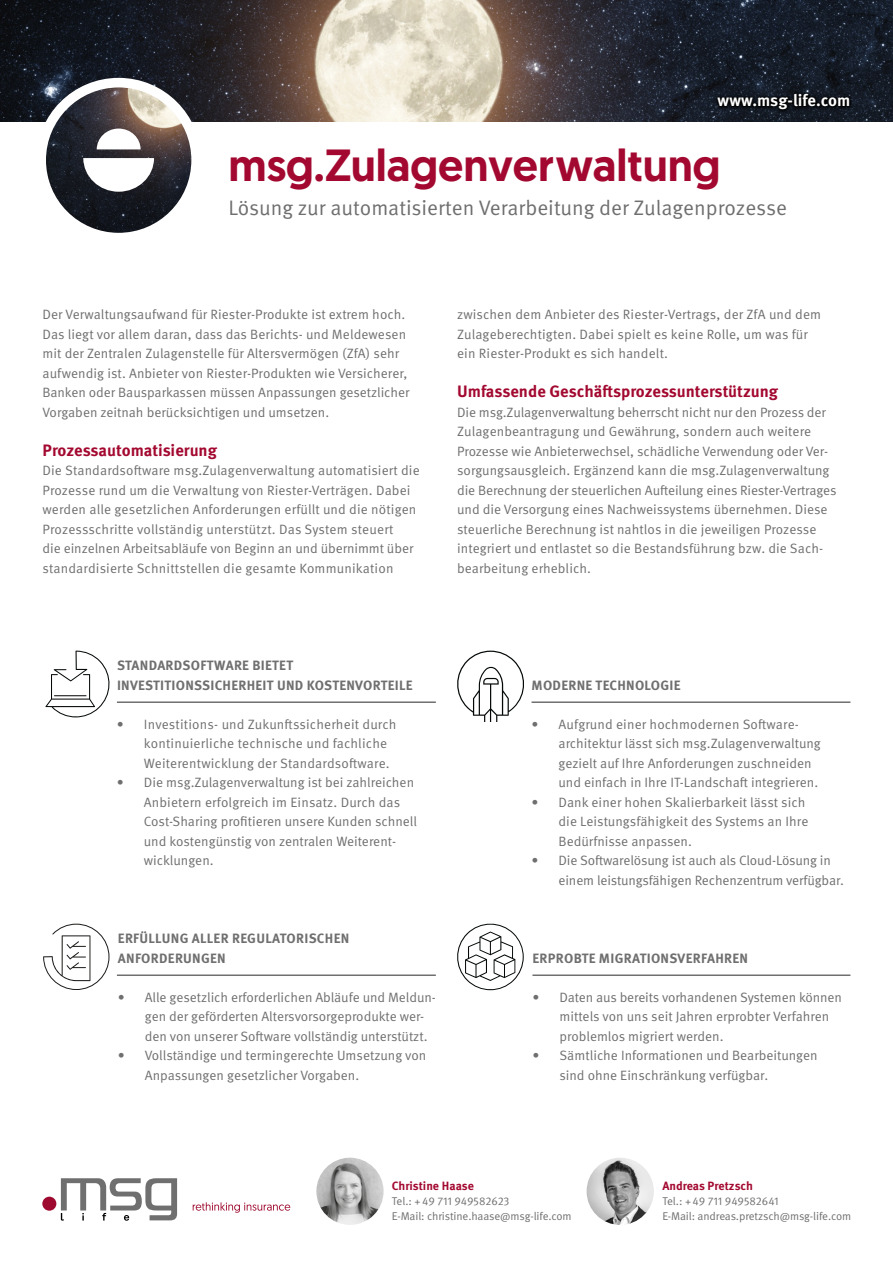
<style>
.page{position:relative;width:893px;height:1263px;background:#fff}
.page>*{position:absolute;margin:0;border:0;box-sizing:border-box;transform-origin:0 0}
.t1{font:500 45px "Geomanist";color:#a30930}
.t2{font:21px "Meta Pro Norm";color:#706f6f}
.t3{font:700 16.5px "Meta Pro";letter-spacing:-.005em;color:#a30930}
.t4{font:700 16.5px "Meta Pro";color:#fff}
.t5{font:13.5px/19.5px "Meta Pro Norm";color:#706f6f}
.t6{font:700 13.5px/19.5px "Meta Pro";letter-spacing:.02em;color:#706f6f}
.t7{font:700 12px "Meta Pro";color:#a30930}
.t8{font:11.25px/15px "Meta Pro Norm";letter-spacing:-.01em;color:#706f6f}
</style>
<div class="page">
<svg style="left:43px;top:924px;width:66px;height:66px"></svg>
<hr style="left:531px;top:701px;width:319px;height:2px;background:#706f6f">
<hr style="left:532px;top:974px;width:318px;height:2px;background:#706f6f">
<hr style="left:117px;top:974px;width:319px;height:2px;background:#706f6f">
<img style="left:0;top:0;width:893px;height:122px">
<svg style="left:457px;top:651px;width:67px;height:70px"></svg>
<div style="left:36px;top:78px;width:165px;height:165px;border:20px solid #fff;border-radius:50%"></div>
<img style="left:46px;top:87px;width:145px;height:146px">
<svg style="left:457px;top:924px;width:67px;height:66px"></svg>
<hr style="left:117px;top:701px;width:319px;height:2px;background:#706f6f">
<svg style="left:45px;top:651px;width:64px;height:66px"></svg>
<hr style="left:54px;top:695px;width:32px;height:1px;background:#040907">
<div style="left:42px;top:1197px;width:14px;height:14px;background:#9e092f;border-radius:50%"></div>
<svg style="left:61px;top:1178px;width:116px;height:43px"></svg>
<svg style="left:193px;top:1202px;width:97px;height:11px"></svg>
<img style="left:316px;top:1158px;width:68px;height:67px;border-radius:34px">
<img style="left:587px;top:1158px;width:67px;height:67px;border-radius:34px">
<svg style="left:714px;top:91px;width:138px;height:22px;background:#0c1016"></svg>
<p class="t4" style="left:718px;top:88px;width:134px">www.msg-life.com</p>
<h1 class="t1" style="left:228px;top:135px;width:494px">msg.Zulagenverwaltung</h1>
<h2 class="t2" style="left:228px;top:192px;width:560px">Lösung zur automatisierten Verarbeitung der Zulagenprozesse</h2>
<p class="t5" style="left:43px;top:304px;width:368px">Der Verwaltungsaufwand für Riester-Produkte ist extrem hoch.<br>Das liegt vor allem daran, dass das Berichts- und Meldewesen mit der Zentralen Zulagenstelle für Altersvermögen (ZfA) sehr aufwendig ist. Anbieter von Riester-Produkten wie Versicherer, Banken oder Bausparkassen müssen Anpassungen gesetzlicher Vorgaben zeitnah berücksichtigen und umsetzen.</p>
<p class="t3" style="left:43px;top:437px;width:176px">Prozessautomatisierung</p>
<p class="t5" style="left:43px;top:460px;width:379px">Die Standardsoftware msg.Zulagenverwaltung automatisiert die Prozesse rund um die Verwaltung von Riester-Verträgen. Dabei werden alle gesetzlichen Anforderungen erfüllt und die nötigen Prozessschritte vollständig unterstützt. Das System steuert<br>die einzelnen Arbeitsabläufe von Beginn an und übernimmt über standardisierte Schnittstellen die gesamte Kommunikation</p>
<p class="t5" style="left:457px;top:304px;width:365px">zwischen dem Anbieter des Riester-Vertrags, der ZfA und dem<br>Zulageberechtigten. Dabei spielt es keine Rolle, um was für ein Riester-Produkt es sich handelt.</p>
<p class="t3" style="left:457px;top:378px;width:322px">Umfassende Geschäftsprozessunterstützung</p>
<p class="t5" style="left:457px;top:401px;width:381px">Die msg.Zulagenverwaltung beherrscht nicht nur den Prozess der Zulagenbeantragung und Gewährung, sondern auch weitere Prozesse wie Anbieterwechsel, schädliche Verwendung oder Ver&shy;sorgungsausgleich. Ergänzend kann die msg.Zulagenverwaltung die Berechnung der steuerlichen Aufteilung eines Riester-Vertrages und die Versorgung eines Nachweissystems übernehmen. Diese steuerliche Berechnung ist nahtlos in die jeweiligen Prozesse integriert und entlastet so die Bestandsführung bzw. die Sach&shy;bearbeitung erheblich.</p>
<p class="t6" style="left:117px;top:655px;width:297px">STANDARDSOFTWARE BIETET<br>INVESTITIONSSICHERHEIT UND KOSTENVORTEILE</p>
<p class="t5" style="left:144px;top:713px;width:254px;text-indent:-27px">• Investitions- und Zukunftssicherheit durch kontinuierliche technische und fachliche<br>Weiterentwicklung der Standardsoftware.</p>
<p class="t5" style="left:144px;top:772px;width:275px;text-indent:-27px">• Die msg.Zulagenverwaltung ist bei zahlreichen Anbietern erfolgreich im Einsatz. Durch das Cost-Sharing profitieren unsere Kunden schnell und kostengünstig von zentralen Weiterent&shy;wicklungen.</p>
<p class="t6" style="left:118px;top:928px;width:233px">ERFÜLLUNG ALLER REGULATORISCHEN<br>ANFORDERUNGEN</p>
<p class="t5" style="left:145px;top:986px;width:293px;text-indent:-27px">• Alle gesetzlich erforderlichen Abläufe und Meldun&shy;gen der geförderten Altersvorsorgeprodukte wer&shy;den von unserer Software vollständig unterstützt.</p>
<p class="t5" style="left:145px;top:1045px;width:283px;text-indent:-27px">• Vollständige und termingerechte Umsetzung von<br>Anpassungen gesetzlicher Vorgaben.</p>
<p class="t6" style="left:532px;top:674px;width:151px">MODERNE TECHNOLOGIE</p>
<p class="t5" style="left:558px;top:713px;width:264px;text-indent:-27px">• Aufgrund einer hochmodernen Software&shy;architektur lässt sich msg.Zulagenverwaltung gezielt auf Ihre Anforderungen zuschneiden und einfach in Ihre IT-Landschaft integrieren.</p>
<p class="t5" style="left:558px;top:791px;width:251px;text-indent:-27px">• Dank einer hohen Skalierbarkeit lässt sich die Leistungsfähigkeit des Systems an Ihre<br>Bedürfnisse anpassen.</p>
<p class="t5" style="left:558px;top:850px;width:287px;text-indent:-27px">• Die Softwarelösung ist auch als Cloud-Lösung in einem leistungsfähigen Rechenzentrum verfügbar.</p>
<p class="t6" style="left:532px;top:947px;width:217px">ERPROBTE MIGRATIONSVERFAHREN</p>
<p class="t5" style="left:559px;top:986px;width:284px;text-indent:-27px">• Daten aus bereits vorhandenen Systemen können mittels von uns seit Jahren erprobter Verfahren problemlos migriert werden.</p>
<p class="t5" style="left:559px;top:1045px;width:260px;text-indent:-27px">• Sämtliche Informationen und Bearbeitungen sind ohne Einschränkung verfügbar.</p>
<p class="t7" style="left:392px;top:1177px;width:84px">Christine Haase</p>
<p class="t8" style="left:392px;top:1193px;width:181px">Tel.: +49 711 949582623<br>E-Mail: christine.haase@msg-life.com</p>
<p class="t7" style="left:662px;top:1177px;width:92px">Andreas Pretzsch</p>
<p class="t8" style="left:662px;top:1193px;width:190px">Tel.: +49 711 949582641<br>E-Mail: andreas.pretzsch@msg-life.com</p>
</div>
